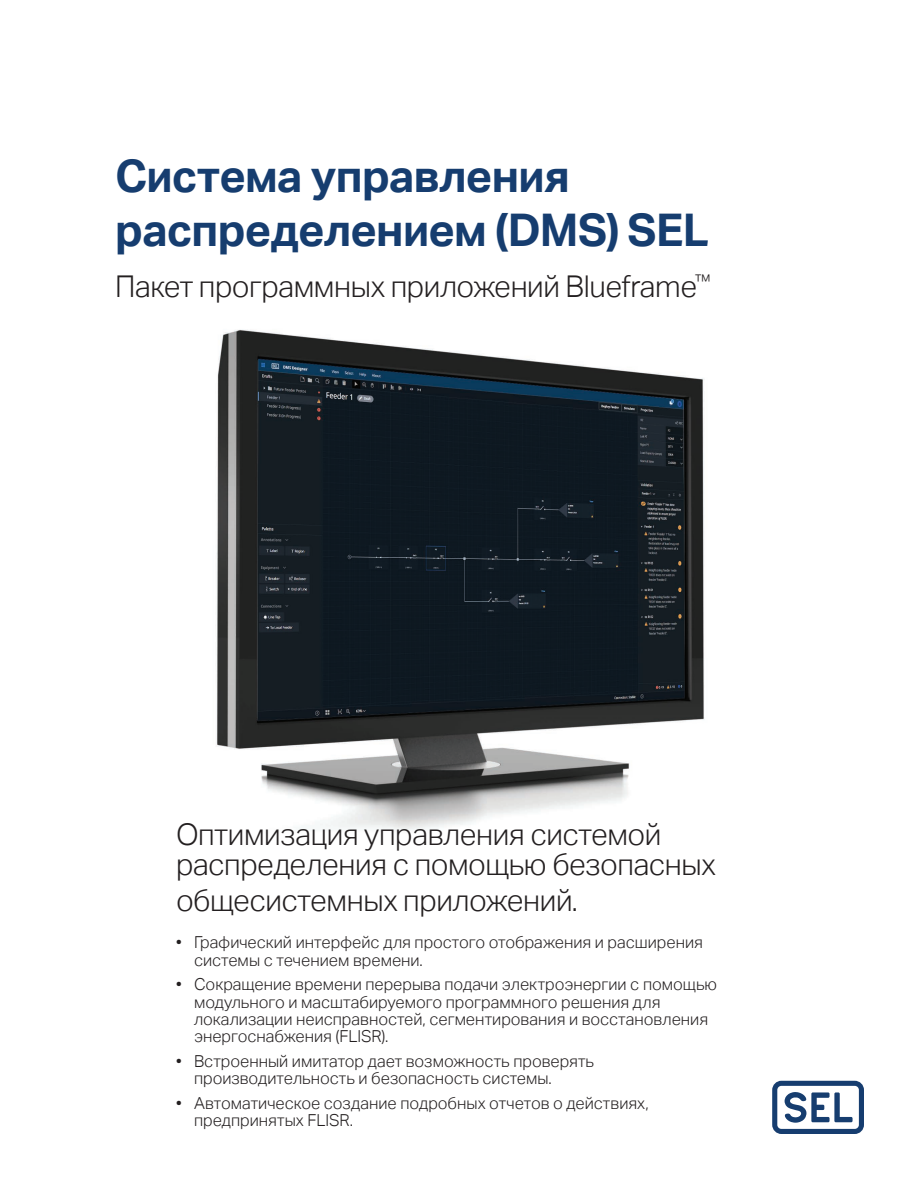
<style>
.page{position:relative;width:918px;height:1188px;background:#fff}
.page>*{position:absolute;margin:0;border:0;box-sizing:border-box;transform-origin:0 0}
.t1{font:700 45px/54px "Aktiv Grotesk";letter-spacing:-.015em;color:#163d6f}
.t2{font:300 30px/30px "Aktiv Grotesk";letter-spacing:-.015em;color:#231f20}
.t3{font:300 16.5px/17.2px "Aktiv Grotesk";color:#231f20}
</style>
<div class="page">
<svg style="left:772px;top:1081px;width:92px;height:53px"></svg>
<img style="left:216px;top:329px;width:489px;height:501px">
<h1 class="t1" style="left:115px;top:149px;width:595px">Система управления распределением (DMS) SEL</h1>
<h2 class="t2" style="left:115px;top:271px;width:597px">Пакет программных приложений Blueframe<sup>™</sup></h2>
<h2 class="t2" style="left:176px;top:820px;width:541px">Оптимизация управления системой распределения с помощью безопасных</h2>
<h2 class="t2" style="left:176px;top:886px;width:403px">общесистемных приложений.</h2>
<p class="t3" style="left:194px;top:934px;width:510px;text-indent:-18px">• Графический интерфейс для простого отображения и расширения системы с течением времени.</p>
<p class="t3" style="left:194px;top:976px;width:525px;text-indent:-18px">• Сокращение времени перерыва подачи электроэнергии с помощью модульного и масштабируемого программного решения для локализации неисправностей, сегментирования и восстановления энергоснабжения (FLISR).</p>
<p class="t3" style="left:194px;top:1053px;width:402px;text-indent:-18px">• Встроенный имитатор дает возможность проверять производительность и безопасность системы.</p>
<p class="t3" style="left:194px;top:1095px;width:456px;text-indent:-18px">• Автоматическое создание подробных отчетов о действиях, предпринятых FLISR.</p>
</div>
